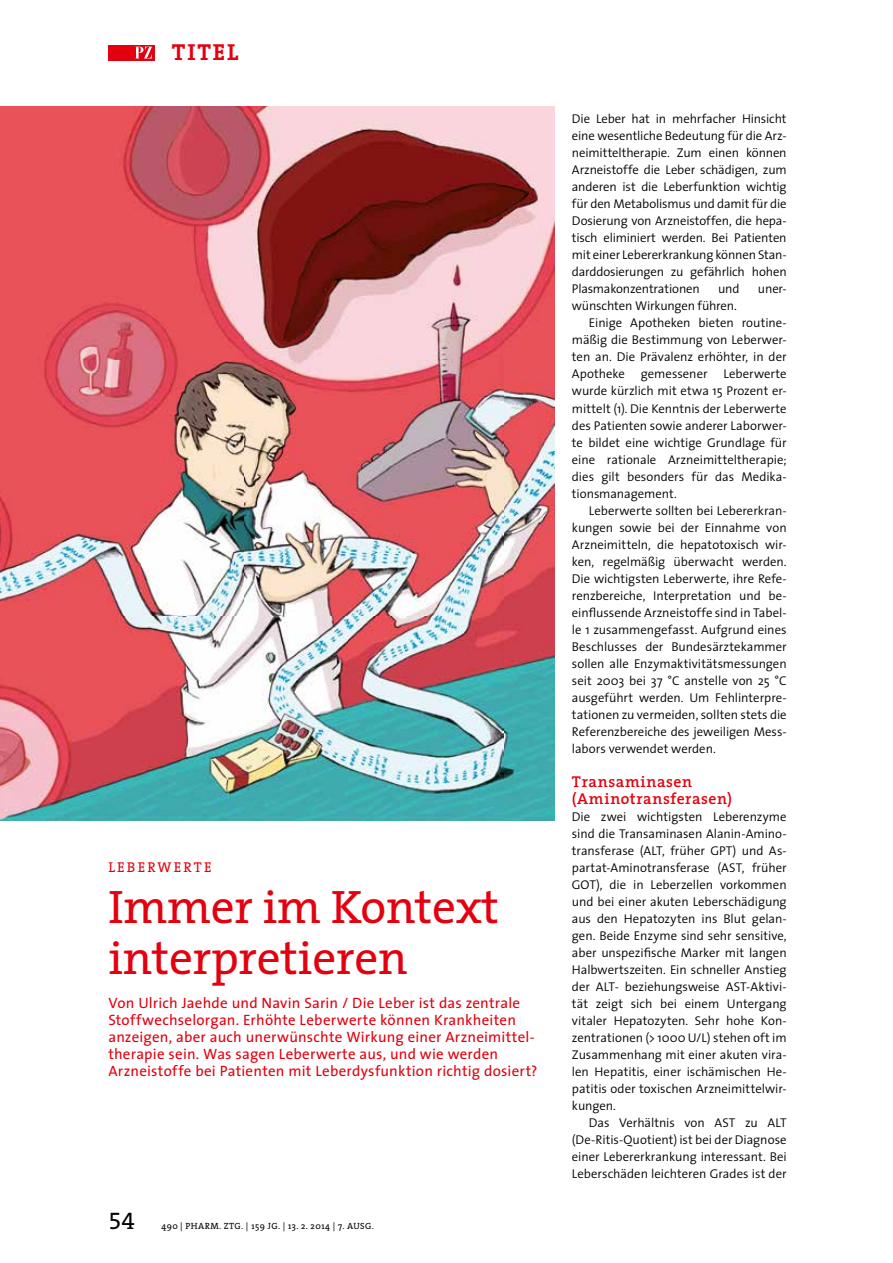
<style>
.page{position:relative;width:893px;height:1263px;background:#fff}
.page>*{position:absolute;margin:0;border:0;box-sizing:border-box;transform-origin:0 0}
.t1{font:47.25px/51px "The Serif";letter-spacing:-.005em;color:#e3000f}
.t2{font:24px "The Serif Expert";color:#000}
.t3{font:700 23.25px "The Serif";letter-spacing:.08em;color:#e3000f}
.t4{font:600 15.75px/17px "The Serif";letter-spacing:.035em;color:#e3000f}
.t5{font:15px/17px "The Sans";letter-spacing:.015em;color:#e3000f}
.t6{font:14.25px "The Serif Caps";letter-spacing:.15em;color:#e3000f}
.t7{font:300 12.75px/17px "The Sans";letter-spacing:-.005em;color:#000;text-align:justify}
.t8{font:9px "The Serif";letter-spacing:.05em;color:#000}
</style>
<div class="page">
<div style="left:108px;top:45px;width:47px;height:15px;background:#e3000f"></div>
<svg style="left:136px;top:47px;width:16px;height:11px"></svg>
<img style="left:0;top:106px;width:555px;height:715px">
<h3 class="t3" style="left:172px;top:38px;width:68px">TITEL</h3>
<p class="t6" style="left:108px;top:858px;width:105px">LEBERWERTE</p>
<h1 class="t1" style="left:108px;top:882px;width:392px">Immer im Kontext interpretieren</h1>
<p class="t5" style="left:108px;top:994px;width:431px">Von Ulrich Jaehde und Navin Sarin / Die Leber ist das zentrale Stoffwechselorgan. Erhöhte Leberwerte können Krankheiten anzeigen, aber auch unerwünschte Wirkung einer Arzneimittel&shy;therapie sein. Was sagen Leberwerte aus, und wie werden Arzneistoffe bei Patienten mit Leberdysfunktion richtig dosiert?</p>
<h2 class="t2" style="left:108px;top:1205px;width:28px">54</h2>
<p class="t8" style="left:161px;top:1220px;width:214px">490 | PHARM. ZTG. | 159 JG. | 13. 2. 2014 | 7. AUSG.</p>
<p class="t7" style="left:572px;top:111px;width:216px">Die Leber hat in mehrfacher Hinsicht eine wesentliche Bedeutung für die Arz&shy;neimitteltherapie. Zum einen können Arzneistoffe die Leber schädigen, zum anderen ist die Leberfunktion wichtig für den Metabolismus und damit für die Dosierung von Arzneistoffen, die hepa&shy;tisch eliminiert werden. Bei Patienten mit einer Lebererkrankung können Stan&shy;darddosierungen zu gefährlich hohen Plasmakonzentrationen</p>
<p class="t7" style="left:718px;top:281px;width:23px">und</p>
<p class="t7" style="left:758px;top:281px;width:30px">uner-</p>
<p class="t7" style="left:572px;top:298px;width:166px">wünschten Wirkungen führen.</p>
<p class="t7" style="left:589px;top:315px;width:199px">Einige Apotheken bieten routine-</p>
<p class="t7" style="left:572px;top:332px;width:216px">mäßig die Bestimmung von Leberwer-</p>
<p class="t7" style="left:572px;top:349px;width:216px">ten an. Die Prävalenz erhöhter, in der</p>
<p class="t7" style="left:572px;top:366px;width:216px">Apotheke gemessener Leberwerte</p>
<p class="t7" style="left:572px;top:383px;width:216px">wurde kürzlich mit etwa 15 Prozent er-</p>
<p class="t7" style="left:572px;top:400px;width:216px">mittelt (1). Die Kenntnis der Leberwerte</p>
<p class="t7" style="left:572px;top:417px;width:216px">des Patienten sowie anderer Laborwer-</p>
<p class="t7" style="left:572px;top:434px;width:216px">te bildet eine wichtige Grundlage für</p>
<p class="t7" style="left:572px;top:451px;width:216px">eine rationale Arzneimitteltherapie;</p>
<p class="t7" style="left:572px;top:468px;width:216px">dies gilt besonders für das Medika-</p>
<p class="t7" style="left:572px;top:485px;width:106px">tionsmanagement.</p>
<p class="t7" style="left:589px;top:502px;width:199px">Leberwerte sollten bei Lebererkran-</p>
<p class="t7" style="left:572px;top:519px;width:216px">kungen sowie bei der Einnahme von</p>
<p class="t7" style="left:572px;top:536px;width:216px">Arzneimitteln, die hepatotoxisch wir-</p>
<p class="t7" style="left:572px;top:553px;width:216px">ken, regelmäßig überwacht werden.</p>
<p class="t7" style="left:572px;top:570px;width:216px">Die wichtigsten Leberwerte, ihre Refe-</p>
<p class="t7" style="left:572px;top:587px;width:216px">renzbereiche, Interpretation und be-</p>
<p class="t7" style="left:572px;top:604px;width:216px">einflussende Arzneistoffe sind in Tabel-</p>
<p class="t7" style="left:572px;top:621px;width:216px">le 1 zusammengefasst. Aufgrund eines</p>
<p class="t7" style="left:572px;top:638px;width:216px">Beschlusses der Bundesärztekammer</p>
<p class="t7" style="left:572px;top:655px;width:216px">sollen alle Enzymaktivitätsmessungen</p>
<p class="t7" style="left:572px;top:672px;width:216px">seit 2003 bei 37 °C anstelle von 25 °C</p>
<p class="t7" style="left:572px;top:689px;width:216px">ausgeführt werden. Um Fehlinterpre-</p>
<p class="t7" style="left:572px;top:706px;width:216px">tationen zu vermeiden, sollten stets die</p>
<p class="t7" style="left:572px;top:723px;width:216px">Referenzbereiche des jeweiligen Mess-</p>
<p class="t7" style="left:572px;top:740px;width:145px">labors verwendet werden.</p>
<p class="t4" style="left:572px;top:773px;width:162px">Transaminasen (Aminotransferasen)</p>
<p class="t7" style="left:572px;top:808px;width:216px">Die zwei wichtigsten Leberenzyme sind die Transaminasen Alanin-Amino&shy;transferase (ALT, früher GPT) und As&shy;partat-Aminotransferase (AST, früher GOT), die in Leberzellen vorkommen und bei einer akuten Leberschädigung aus den Hepatozyten ins Blut gelan&shy;gen. Beide Enzyme sind sehr sensitive, aber unspezifische Marker mit langen Halbwertszeiten. Ein schneller Anstieg der ALT- beziehungsweise AST-Aktivi&shy;tät zeigt sich bei einem Untergang vitaler Hepatozyten. Sehr hohe Kon&shy;zentrationen (&gt; 1000 U/L) stehen oft im Zusammenhang mit einer akuten vira&shy;len Hepatitis, einer ischämischen He&shy;patitis oder toxischen Arzneimittelwir&shy;kungen.</p>
<p class="t7" style="left:572px;top:1114px;width:216px;text-indent:17px">Das Verhältnis von AST zu ALT (De-Ritis-Quotient) ist bei der Diagnose einer Lebererkrankung interessant. Bei Leberschäden leichteren Grades ist der</p>
</div>
